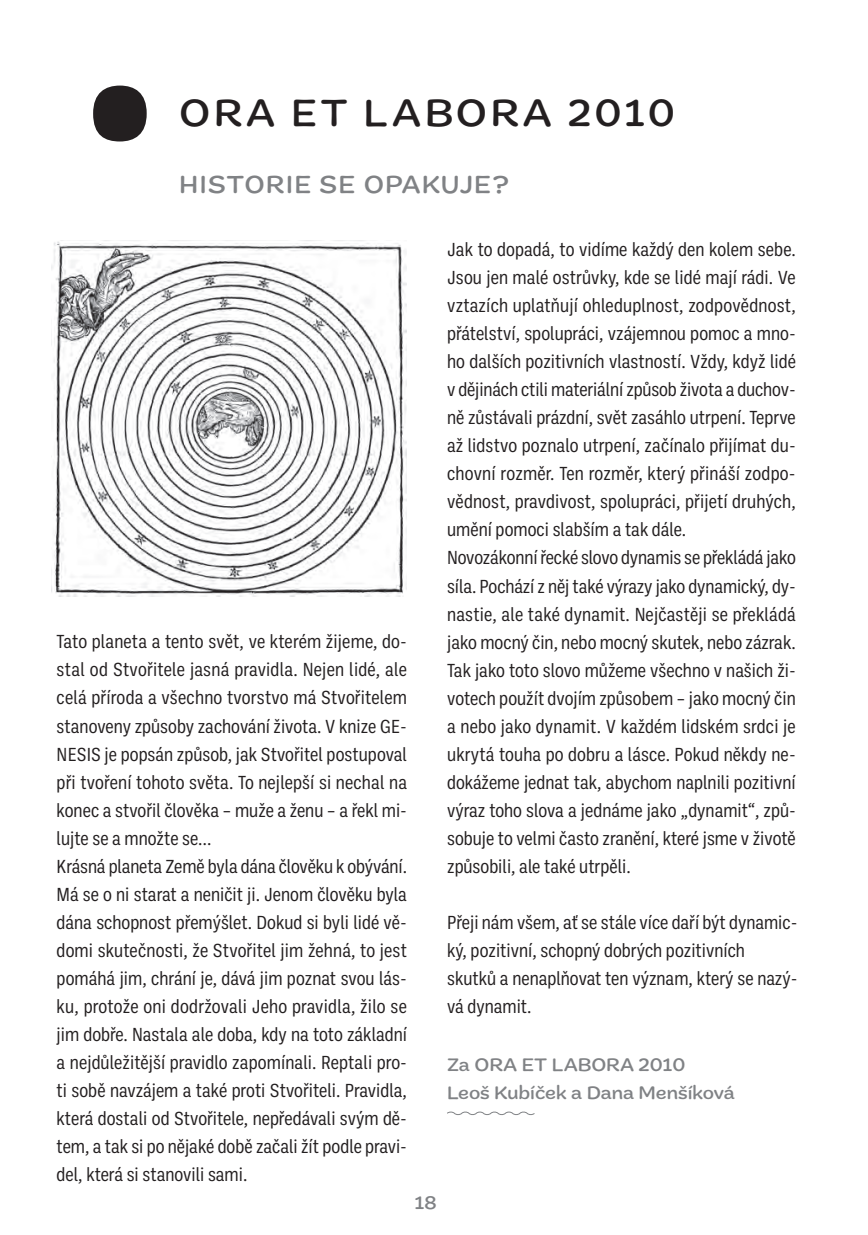
<style>
.page{position:relative;width:868px;height:1235px;background:#fff}
.page>*{position:absolute;margin:0;border:0;box-sizing:border-box;transform-origin:0 0}
.t1{font:500 40.25px "Marigny";letter-spacing:.08em;color:#231f20}
.t2{font:500 26.25px "Marigny";letter-spacing:.04em;color:#808285}
.t3{font:19.25px/28px "Ballinger Condensed";color:#231f20}
.t4{font:500 19.25px/28px "Marigny";color:#808285}
</style>
<div class="page">
<svg style="left:447px;top:1111px;width:88px;height:4px"></svg>
<div style="left:93px;top:86px;width:54px;height:55px;background:#231f20;border-radius:50%"></div>
<img style="left:51px;top:240px;width:355px;height:356px">
<h1 class="t1" style="left:179px;top:88px;width:497px">ORA ET LABORA 2010</h1>
<h2 class="t2" style="left:179px;top:168px;width:331px">HISTORIE SE OPAKUJE?</h2>
<p class="t3" style="left:57px;top:628px;width:352px">Tato planeta a tento svět, ve kterém žijeme, do&shy;stal od Stvořitele jasná pravidla. Nejen lidé, ale celá příroda a všechno tvorstvo má Stvořitelem stanoveny způsoby zachování života. V knize GE-NESIS je popsán způsob, jak Stvořitel postupoval při tvoření tohoto světa. To nejlepší si nechal na konec a stvořil člověka – muže a ženu – a řekl mi&shy;lujte se a množte se…<br>Krásná planeta Země byla dána člověku k obývání.<br>Má se o ni starat a neničit ji. Jenom člověku byla dána schopnost přemýšlet. Dokud si byli lidé vě&shy;domi skutečnosti, že Stvořitel jim žehná, to jest pomáhá jim, chrání je, dává jim poznat svou lás&shy;ku, protože oni dodržovali Jeho pravidla, žilo se jim dobře. Nastala ale doba, kdy na toto základní a nejdůležitější pravidlo zapomínali. Reptali pro&shy;ti sobě navzájem a také proti Stvořiteli. Pravidla, která dostali od Stvořitele, nepředávali svým dě&shy;tem, a tak si po nějaké době začali žít podle pravi&shy;del, která si stanovili sami.</p>
<p class="t4" style="left:415px;top:1188px;width:23px">18</p>
<p class="t3" style="left:447px;top:236px;width:350px">Jak to dopadá, to vidíme každý den kolem sebe.<br>Jsou jen malé ostrůvky, kde se lidé mají rádi. Ve vztazích uplatňují ohleduplnost, zodpovědnost, přátelství, spolupráci, vzájemnou pomoc a mno&shy;ho dalších pozitivních vlastností. Vždy, když lidé v dějinách ctili materiální způsob života a duchov&shy;ně zůstávali prázdní, svět zasáhlo utrpení. Teprve až lidstvo poznalo utrpení, začínalo přijímat du&shy;chovní rozměr. Ten rozměr, který přináší zodpo&shy;vědnost, pravdivost, spolupráci, přijetí druhých, umění pomoci slabším a tak dále.<br>Novozákonní řecké slovo dynamis se překládá jako síla. Pochází z něj také výrazy jako dynamický, dy&shy;nastie, ale také dynamit. Nejčastěji se překládá jako mocný čin, nebo mocný skutek, nebo zázrak.<br>Tak jako toto slovo můžeme všechno v našich ži&shy;votech použít dvojím způsobem – jako mocný čin a nebo jako dynamit. V každém lidském srdci je ukrytá touha po dobru a lásce. Pokud někdy ne&shy;dokážeme jednat tak, abychom naplnili pozitivní výraz toho slova a jednáme jako „dynamit“, způ&shy;sobuje to velmi často zranění, které jsme v životě způsobili, ale také utrpěli.</p>
<p class="t3" style="left:447px;top:908px;width:352px">Přeji nám všem, ať se stále více daří být dynamic&shy;ký, pozitivní, schopný dobrých pozitivních skutků a nenaplňovat ten význam, který se nazý&shy;vá dynamit.</p>
<p class="t4" style="left:447px;top:1050px;width:289px">Za ORA ET LABORA 2010<br>Leoš Kubíček a Dana Menšíková</p>
</div>
